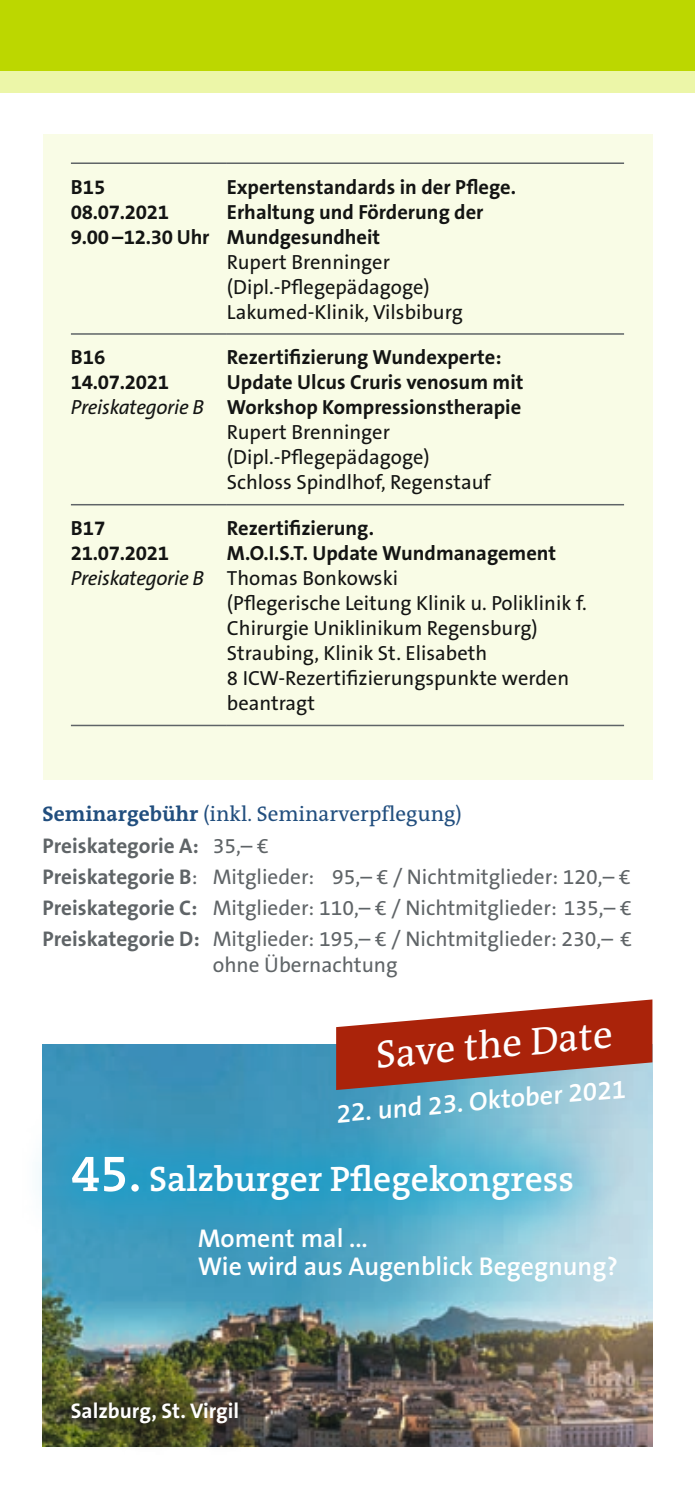
<style>
.page{position:relative;width:695px;height:1489px;background:#fff}
.page>*{position:absolute;margin:0;border:0;box-sizing:border-box;transform-origin:0 0}
.t1{font:39px "The Antiqua B";color:#fff}
.t2{font:600 35.5px "The Serif B6";color:#fff}
.t3{font:600 26.5px "The Sans B6";color:#fff}
.t4{font:600 25.75px/27.2px "The Sans B6";color:#fff}
.t5{font:21.25px/31px "The Sans B5 Plain";color:#5f6467;text-align:justify}
.t6{font:21.25px "The Antiqua B";color:#214e7e}
.t7{font:700 21.25px "The Sans B7";color:#5f6467}
.t8{font:700 21.25px "The Sans B7";color:#fff}
.t9{font:20.5px/25px "The Sans B5 Plain";color:#131413}
.t10{font:700 20.5px/25px "The Sans B7";color:#131413}
.t11{font:italic 20.5px "The Sans B5 Plain";letter-spacing:-.015em;color:#131413}
.s1{font-weight:700}
.s2{font-family:"The Sans B5 Plain";font-weight:400}
.s3{font-family:"The Sans B7";font-weight:700}
.s4{font-size:52.5px}
</style>
<div class="page">
<div style="left:0;top:0;width:694px;height:92px;background:#ecf6a8"></div>
<div style="left:0;top:0;width:694px;height:71px;background:#bcd700"></div>
<div style="left:43px;top:135px;width:609px;height:645px;background:#f9fce6"></div>
<hr style="left:71px;top:162px;width:156px;height:2px;background:#5f6467">
<hr style="left:71px;top:333px;width:156px;height:2px;background:#5f6467">
<hr style="left:227px;top:162px;width:397px;height:2px;background:#5f6467">
<hr style="left:227px;top:333px;width:397px;height:2px;background:#5f6467">
<hr style="left:71px;top:504px;width:156px;height:1px;background:#5f6467">
<hr style="left:71px;top:724px;width:156px;height:2px;background:#5f6467">
<hr style="left:227px;top:504px;width:397px;height:1px;background:#5f6467">
<hr style="left:227px;top:724px;width:397px;height:2px;background:#5f6467">
<img style="left:43px;top:1044px;width:609px;height:402px">
<div style="left:16px;top:1097px;width:614px;height:160px;background:#00a3d3;opacity:.75"></div>
<div style="left:40px;top:1370px;width:230px;height:84px;background:#131413;opacity:.75"></div>
<svg style="left:336px;top:999px;width:316px;height:90px"></svg>
<p class="t10" style="left:71px;top:175px;width:140px">B15<br>08.07.2021<br>9.00 –12.30 Uhr</p>
<p class="t10" style="left:227px;top:175px;width:290px">Expertenstandards in der Pflege.<br>Erhaltung und Förderung der<br>Mundgesundheit</p>
<p class="t9" style="left:227px;top:250px;width:237px">Rupert Brenninger (Dipl.-Pflegepädagoge)<br>Lakumed-Klinik, Vilsbiburg</p>
<p class="t10" style="left:71px;top:345px;width:100px">B16<br>14.07.2021</p>
<p class="t11" style="left:71px;top:396px;width:135px">Preiskategorie B</p>
<p class="t10" style="left:227px;top:345px;width:298px">Rezertifizierung Wundexperte:<br>Update Ulcus Cruris venosum mit<br>Workshop Kompressionstherapie</p>
<p class="t9" style="left:227px;top:420px;width:265px">Rupert Brenninger (Dipl.-Pflegepädagoge)<br>Schloss Spindlhof, Regenstauf</p>
<p class="t10" style="left:71px;top:516px;width:100px">B17<br>21.07.2021</p>
<p class="t11" style="left:71px;top:567px;width:135px">Preiskategorie B</p>
<p class="t10" style="left:227px;top:516px;width:331px">Rezertifizierung.<br>M.O.I.S.T. Update Wundmanagement</p>
<p class="t9" style="left:227px;top:566px;width:361px">Thomas Bonkowski<br>(Pflegerische Leitung Klinik u. Poliklinik f.<br>Chirurgie Uniklinikum Regensburg)<br>Straubing, Klinik St. Elisabeth<br>8 ICW-Rezertifizierungspunkte werden beantragt</p>
<p class="t6" style="left:43px;top:798px;width:421px"><span class="s1">Seminargebühr</span> (inkl. Seminarverpflegung)</p>
<p class="t7" style="left:43px;top:834px;width:228px">Preiskategorie A: <span class="s2">35,– €</span></p>
<p class="t5" style="left:43px;top:861px;width:591px"><span class="s3">Preiskategorie B</span>: Mitglieder: 95,– € / Nichtmitglieder: 120,– € <span class="s3">Preiskategorie C:</span> Mitglieder: 110,– € / Nichtmitglieder: 135,– € <span class="s3">Preiskategorie D:</span> Mitglieder: 195,– € / Nichtmitglieder: 230,– €</p>
<p class="t5" style="left:213px;top:950px;width:186px">ohne Übernachtung</p>
<h1 class="t1" style="left:372px;top:1027px;width:239px;rotate:-5deg">Save the Date</h1>
<p class="t3" style="left:334px;top:1099px;width:292px;rotate:-5deg">22. und 23. Oktober 2021</p>
<h2 class="t2" style="left:71px;top:1159px;width:504px"><span class="s4">45.</span> Salzburger Pflegekongress</h2>
<p class="t4" style="left:198px;top:1225px;width:422px">Moment mal ...<br>Wie wird aus Augenblick Begegnung?</p>
<p class="t8" style="left:71px;top:1399px;width:170px">Salzburg, St. Virgil</p>
</div>
